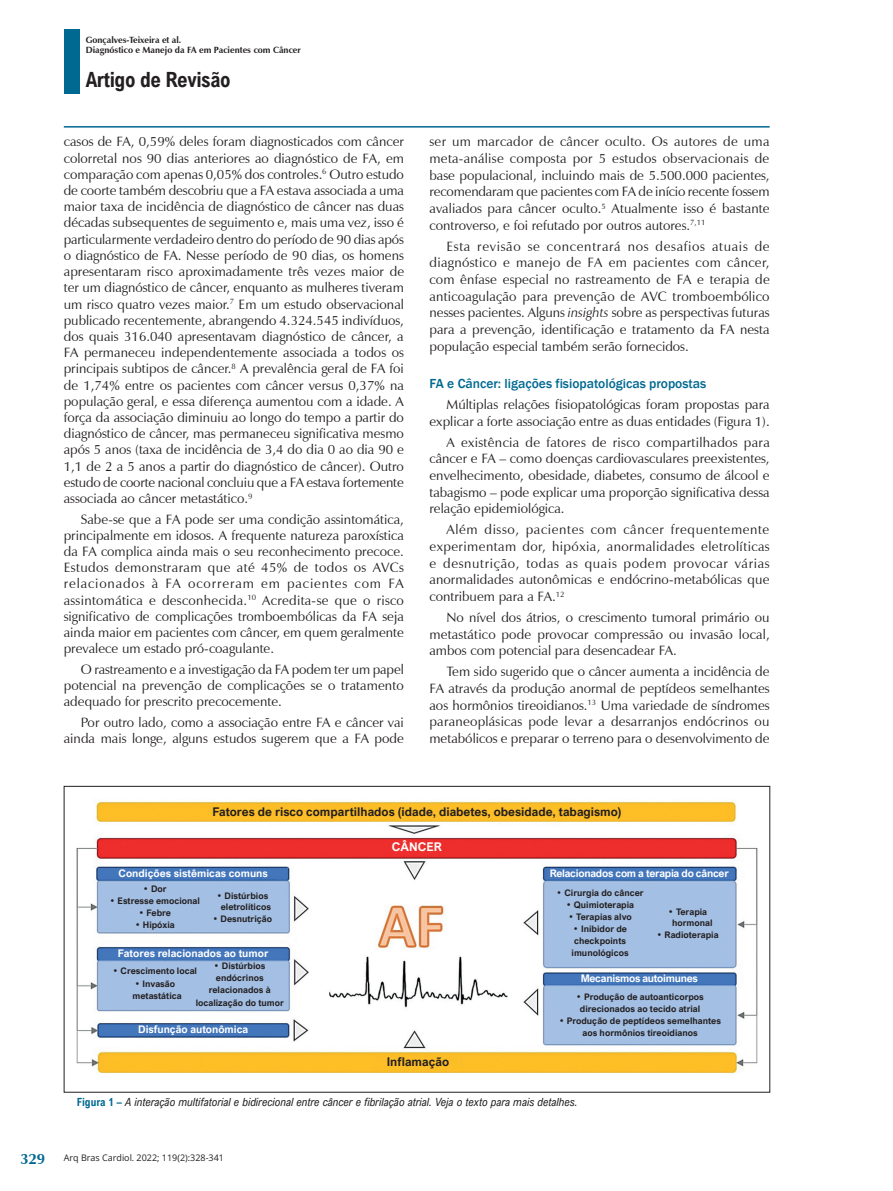
<style>
.page{position:relative;width:893px;height:1191px;background:#fff}
.page>*{position:absolute;margin:0;border:0;box-sizing:border-box;transform-origin:0 0}
.t1{font:700 21px "Arial Nova Cond";letter-spacing:-.02em;color:#231f20}
.t2{font:700 15px "Zapf Humanist 601 BT";color:#006991}
._01-TEXTO_BASICO{font:13.5px/16.2px "Zapf Humanist 601 BT";color:#231f20;text-align:justify}
._03_-_SUBTITULO_PRIN{font:500 13.5px "Franklin Gothic";color:#006991}
.ARQBRAS{font:700 12px "Arial Nova";color:#231f20}
.ARQBRAS-2{font:700 12px "Arial Nova";color:#fff}
._06_-_LEGENDA_FIGURA{font:italic 11.25px "Arial Nova Cond";color:#231f20}
.ARQBRAS-3{font:700 10.5px "Arial Nova";letter-spacing:-.005em;color:#fff}
.ARQBRAS-4{font:700 10.5px "Arial Nova";letter-spacing:-.025em;color:#fff}
.ARQBRAS-5{font:700 9px/12px "Arial Nova";color:#231f20;text-align:center}
.t3{font:700 9px/10.8px "Zapf Humanist 601 BT";color:#231f20}
.t4{font:9px "Open Sans";color:#231f20}
.s1{font-style:italic}
.s2{font-family:"Zapf Humanist 601 BT"}
.s3{font-weight:700;font-style:normal;color:#006991}
</style>
<div class="page">
<hr style="left:64px;top:126px;width:706px;height:2px;background:#006991">
<div style="left:64px;top:29px;width:16px;height:65px;background:#006991"></div>
<img style="left:76px;top:801px;width:682px;height:273px">
<p class="t3" style="left:86px;top:34px;width:217px">Gonçalves-Teixeira et al.<br>Diagnóstico e Manejo da FA em Pacientes com Câncer</p>
<h1 class="t1" style="left:86px;top:67px;width:146px">Artigo de Revisão</h1>
<p class="_01-TEXTO_BASICO" style="left:64px;top:134px;width:342px">casos de FA, 0,59% deles foram diagnosticados com câncer colorretal nos 90 dias anteriores ao diagnóstico de FA, em comparação com apenas 0,05% dos controles.<sup>6</sup> Outro estudo de coorte também descobriu que a FA estava associada a uma maior taxa de incidência de diagnóstico de câncer nas duas décadas subsequentes de seguimento e, mais uma vez, isso é particularmente verdadeiro dentro do período de 90 dias após o diagnóstico de FA. Nesse período de 90 dias, os homens apresentaram risco aproximadamente três vezes maior de ter um diagnóstico de câncer, enquanto as mulheres tiveram um risco quatro vezes maior.<sup>7</sup> Em um estudo observacional publicado recentemente, abrangendo 4.324.545 indivíduos, dos quais 316.040 apresentavam diagnóstico de câncer, a FA permaneceu independentemente associada a todos os principais subtipos de câncer.<sup>8</sup> A prevalência geral de FA foi de 1,74% entre os pacientes com câncer versus 0,37% na população geral, e essa diferença aumentou com a idade. A força da associação diminuiu ao longo do tempo a partir do diagnóstico de câncer, mas permaneceu significativa mesmo após 5 anos (taxa de incidência de 3,4 do dia 0 ao dia 90 e 1,1 de 2 a 5 anos a partir do diagnóstico de câncer). Outro estudo de coorte nacional concluiu que a FA estava fortemente associada ao câncer metastático.<sup>9</sup></p>
<p class="_01-TEXTO_BASICO" style="left:64px;top:511px;width:342px;text-indent:17px">Sabe-se que a FA pode ser uma condição assintomática, principalmente em idosos. A frequente natureza paroxística da FA complica ainda mais o seu reconhecimento precoce.<br>Estudos demonstraram que até 45% de todos os AVCs relacionados à FA ocorreram em pacientes com FA assintomática e desconhecida.<sup>10</sup> Acredita-se que o risco significativo de complicações tromboembólicas da FA seja ainda maior em pacientes com câncer, em quem geralmente prevalece um estado pró-coagulante.</p>
<p class="_01-TEXTO_BASICO" style="left:64px;top:661px;width:342px;text-indent:17px">O rastreamento e a investigação da FA podem ter um papel potencial na prevenção de complicações se o tratamento adequado for prescrito precocemente.</p>
<p class="_01-TEXTO_BASICO" style="left:64px;top:714px;width:342px;text-align:right">Por outro lado, como a associação entre FA e câncer vai ainda mais longe, alguns estudos sugerem que a FA pode</p>
<p class="_01-TEXTO_BASICO" style="left:429px;top:133px;width:342px;line-height:16.6px">ser um marcador de câncer oculto. Os autores de uma meta-análise composta por 5 estudos observacionais de base populacional, incluindo mais de 5.500.000 pacientes, recomendaram que pacientes com FA de início recente fossem avaliados para câncer oculto.<sup>5</sup> Atualmente isso é bastante controverso, e foi refutado por outros autores.<sup>7,11</sup></p>
<p class="_01-TEXTO_BASICO" style="left:429px;top:238px;width:342px;line-height:16.6px;text-indent:17px">Esta revisão se concentrará nos desafios atuais de diagnóstico e manejo de FA em pacientes com câncer, com ênfase especial no rastreamento de FA e terapia de anticoagulação para prevenção de AVC tromboembólico nesses pacientes. Alguns <span class="s1">insights</span> sobre as perspectivas futuras para a prevenção, identificação e tratamento da FA nesta população especial também serão fornecidos.</p>
<p class="_03_-_SUBTITULO_PRIN" style="left:429px;top:375px;width:278px">FA e Câncer: ligações fisiopatológicas propostas</p>
<p class="_01-TEXTO_BASICO" style="left:429px;top:396px;width:342px;line-height:16.6px;text-align:right">Múltiplas relações fisiopatológicas foram propostas para explicar a forte associação entre as duas entidades (Figura 1).</p>
<p class="_01-TEXTO_BASICO" style="left:429px;top:434px;width:342px;line-height:16.6px;text-indent:17px">A existência de fatores de risco compartilhados para câncer e FA – como doenças cardiovasculares preexistentes, envelhecimento, obesidade, diabetes, consumo de álcool e tabagismo – pode explicar uma proporção significativa dessa relação epidemiológica.</p>
<p class="_01-TEXTO_BASICO" style="left:429px;top:521px;width:342px;line-height:16.6px;text-indent:17px">Além disso, pacientes com câncer frequentemente experimentam dor, hipóxia, anormalidades eletrolíticas e desnutrição, todas as quais podem provocar várias anormalidades autonômicas e endócrino-metabólicas que contribuem para a FA.<sup>12</sup></p>
<p class="_01-TEXTO_BASICO" style="left:429px;top:609px;width:342px;line-height:16.6px;text-indent:17px">No nível dos átrios, o crescimento tumoral primário ou metastático pode provocar compressão ou invasão local, ambos com potencial para desencadear FA.</p>
<p class="_01-TEXTO_BASICO" style="left:429px;top:663px;width:342px;line-height:16.6px;text-indent:17px">Tem sido sugerido que o câncer aumenta a incidência de FA através da produção anormal de peptídeos semelhantes aos hormônios tireoidianos.<sup>13</sup> Uma variedade de síndromes paraneoplásicas pode levar a desarranjos endócrinos ou metabólicos e preparar o terreno para o desenvolvimento de</p>
<p class="t2" style="left:20px;top:1149px;width:26px">329</p>
<p class="ARQBRAS" style="left:212px;top:805px;width:410px">Fatores de risco compartilhados (idade, diabetes, obesidade, tabagismo)</p>
<p class="ARQBRAS-2" style="left:392px;top:840px;width:51px">CÂNCER</p>
<p class="ARQBRAS-3" style="left:118px;top:867px;width:151px">Condições sistêmicas comuns</p>
<p class="ARQBRAS-5" style="left:143px;top:883px;width:25px"><span class="s2">•</span> Dor</p>
<p class="ARQBRAS-5" style="left:110px;top:895px;width:92px"><span class="s2">•</span> Estresse emocional</p>
<p class="ARQBRAS-5" style="left:139px;top:907px;width:34px"><span class="s2">•</span> Febre</p>
<p class="ARQBRAS-5" style="left:135px;top:919px;width:41px"><span class="s2">•</span> Hipóxia</p>
<p class="ARQBRAS-5" style="left:217px;top:890px;width:56px;line-height:10.8px"><span class="s2">•</span> Distúrbios eletrolíticos</p>
<p class="ARQBRAS-5" style="left:213px;top:912px;width:61px"><span class="s2">•</span> Desnutrição</p>
<p class="ARQBRAS-3" style="left:118px;top:947px;width:152px">Fatores relacionados ao tumor</p>
<p class="ARQBRAS-5" style="left:196px;top:960px;width:90px"><span class="s2">•</span> Distúrbios endócrinos relacionados à localização do tumor</p>
<p class="ARQBRAS-5" style="left:113px;top:964px;width:86px"><span class="s2">•</span> Crescimento local</p>
<p class="ARQBRAS-5" style="left:133px;top:978px;width:51px;text-align:left"><span class="s2">•</span> Invasão metastática</p>
<p class="ARQBRAS-3" style="left:138px;top:1023px;width:112px">Disfunção autonômica</p>
<p class="ARQBRAS-4" style="left:550px;top:867px;width:180px">Relacionados com a terapia do câncer</p>
<p class="ARQBRAS-5" style="left:557px;top:887px;width:89px"><span class="s2">•</span> Cirurgia do câncer</p>
<p class="ARQBRAS-5" style="left:566px;top:899px;width:70px"><span class="s2">•</span> Quimioterapia</p>
<p class="ARQBRAS-5" style="left:568px;top:911px;width:65px"><span class="s2">•</span> Terapias alvo</p>
<p class="ARQBRAS-5" style="left:572px;top:923px;width:59px;text-align:left"><span class="s2">•</span> Inibidor de checkpoints imunológicos</p>
<p class="ARQBRAS-5" style="left:668px;top:906px;width:46px;line-height:10.8px"><span class="s2">•</span> Terapia hormonal</p>
<p class="ARQBRAS-5" style="left:657px;top:928px;width:63px"><span class="s2">•</span> Radioterapia</p>
<p class="ARQBRAS-4" style="left:581px;top:972px;width:119px">Mecanismos autoimunes</p>
<p class="ARQBRAS-5" style="left:576px;top:990px;width:129px"><span class="s2">•</span> Produção de autoanticorpos direcionados ao tecido atrial</p>
<p class="ARQBRAS-5" style="left:559px;top:1014px;width:163px"><span class="s2">•</span> Produção de peptídeos semelhantes aos hormônios tireoidianos</p>
<p class="ARQBRAS" style="left:387px;top:1055px;width:64px">Inflamação</p>
<p class="_06_-_LEGENDA_FIGURA" style="left:77px;top:1095px;width:502px"><span class="s3">Figura 1 –</span> A interação multifatorial e bidirecional entre câncer e fibrilação atrial. Veja o texto para mais detalhes.</p>
<p class="t4" style="left:64px;top:1152px;width:162px">Arq Bras Cardiol. 2022; 119(2):328-341</p>
</div>
